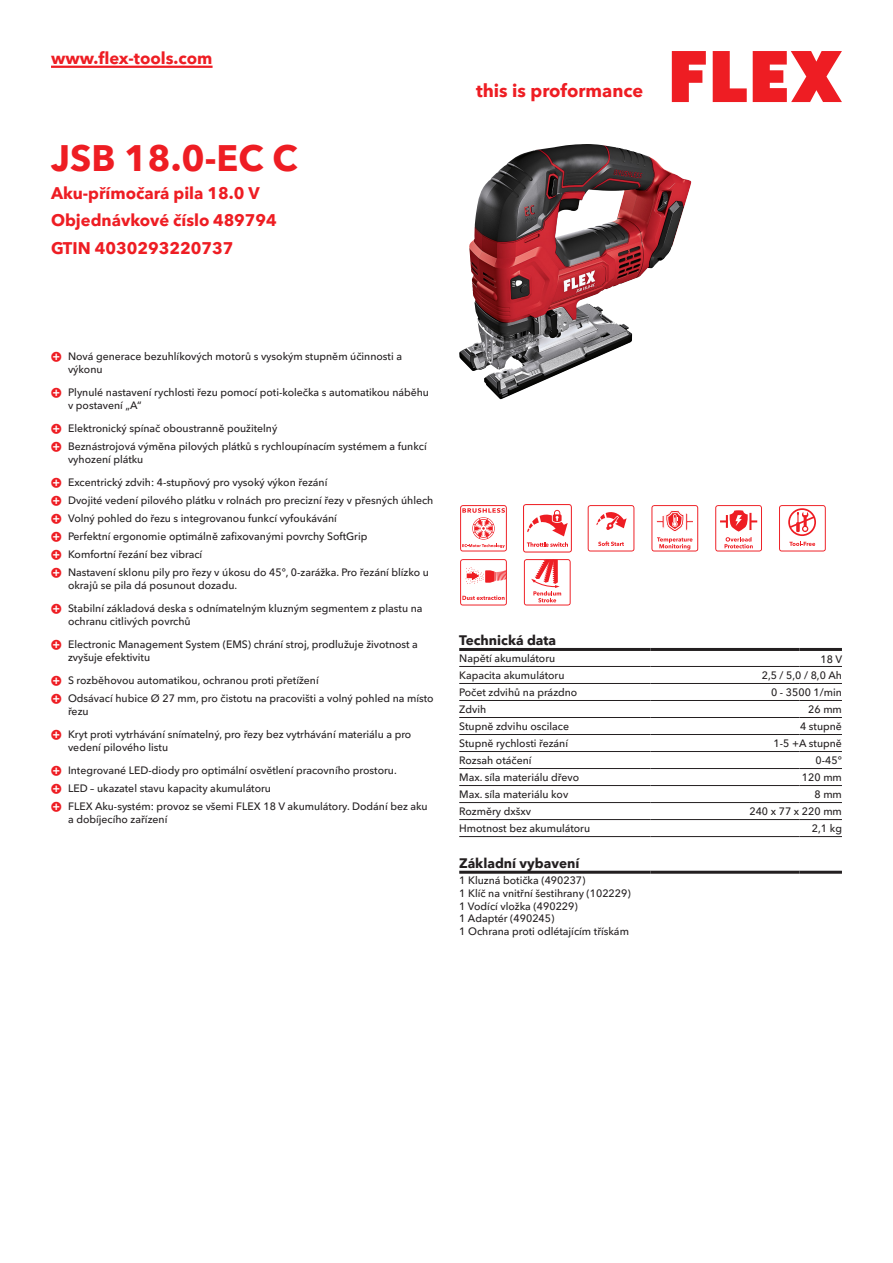
<style>
.page{position:relative;width:893px;height:1263px;background:#fff}
.page>*{position:absolute;margin:0;border:0;box-sizing:border-box;transform-origin:0 0}
.CB_AF_Product-name{font:700 36px "Avenir Next W1 G";color:#ee1d23}
.t1{font:700 18px "Avenir Next W1 G";color:#ee1d23}
.CB_AF_Order-number{font:700 16.5px "Avenir Next W1 G";color:#ee1d23}
.CB_AF_Product-short{font:700 16.5px "Avenir Next W1 G";color:#ee1d23}
.CB_AF_Table-headline{font:700 13.5px "Avenir Next W1 G";color:#231f20}
.CB_AF_Table-specific{font:500 10.5px/12.6px "Avenir Next W1 G";color:#231f20}
</style>
<div class="page">
<svg style="left:672px;top:51px;width:34px;height:51px"></svg>
<svg style="left:713px;top:51px;width:34px;height:51px"></svg>
<svg style="left:753px;top:51px;width:89px;height:51px"></svg>
<hr style="left:51px;top:66px;width:162px;height:2px;background:#ee1d23">
<img style="left:459px;top:144px;width:232px;height:255px">
<hr style="left:459px;top:666px;width:192px;height:1px;background:#231f20">
<hr style="left:651px;top:666px;width:148px;height:1px;background:#231f20">
<hr style="left:799px;top:666px;width:43px;height:1px;background:#231f20">
<hr style="left:459px;top:683px;width:192px;height:1px;background:#231f20">
<hr style="left:651px;top:683px;width:148px;height:1px;background:#231f20">
<hr style="left:799px;top:683px;width:43px;height:1px;background:#231f20">
<hr style="left:459px;top:700px;width:192px;height:1px;background:#231f20">
<hr style="left:651px;top:700px;width:148px;height:1px;background:#231f20">
<hr style="left:799px;top:700px;width:43px;height:1px;background:#231f20">
<hr style="left:459px;top:717px;width:192px;height:1px;background:#231f20">
<hr style="left:651px;top:717px;width:148px;height:1px;background:#231f20">
<hr style="left:799px;top:717px;width:43px;height:1px;background:#231f20">
<hr style="left:459px;top:734px;width:192px;height:1px;background:#231f20">
<hr style="left:651px;top:734px;width:148px;height:1px;background:#231f20">
<hr style="left:799px;top:734px;width:43px;height:1px;background:#231f20">
<hr style="left:459px;top:751px;width:192px;height:1px;background:#231f20">
<hr style="left:651px;top:751px;width:148px;height:1px;background:#231f20">
<hr style="left:799px;top:751px;width:43px;height:1px;background:#231f20">
<hr style="left:459px;top:768px;width:192px;height:1px;background:#231f20">
<hr style="left:651px;top:768px;width:148px;height:1px;background:#231f20">
<hr style="left:799px;top:768px;width:43px;height:1px;background:#231f20">
<hr style="left:459px;top:785px;width:192px;height:1px;background:#231f20">
<hr style="left:651px;top:785px;width:148px;height:1px;background:#231f20">
<hr style="left:799px;top:785px;width:43px;height:1px;background:#231f20">
<hr style="left:459px;top:802px;width:192px;height:1px;background:#231f20">
<hr style="left:651px;top:802px;width:148px;height:1px;background:#231f20">
<hr style="left:799px;top:802px;width:43px;height:1px;background:#231f20">
<hr style="left:459px;top:819px;width:192px;height:1px;background:#231f20">
<hr style="left:651px;top:819px;width:148px;height:1px;background:#231f20">
<hr style="left:799px;top:819px;width:43px;height:1px;background:#231f20">
<hr style="left:459px;top:836px;width:192px;height:1px;background:#231f20">
<hr style="left:651px;top:836px;width:148px;height:1px;background:#231f20">
<hr style="left:799px;top:836px;width:43px;height:1px;background:#231f20">
<hr style="left:459px;top:648px;width:192px;height:3px;background:#231f20">
<hr style="left:651px;top:648px;width:148px;height:3px;background:#231f20">
<hr style="left:799px;top:648px;width:43px;height:3px;background:#231f20">
<hr style="left:459px;top:871px;width:192px;height:3px;background:#231f20">
<hr style="left:651px;top:871px;width:148px;height:3px;background:#231f20">
<hr style="left:799px;top:871px;width:43px;height:3px;background:#231f20">
<svg style="left:460px;top:505px;width:47px;height:46px"></svg>
<svg style="left:523px;top:504px;width:49px;height:48px"></svg>
<svg style="left:588px;top:505px;width:46px;height:46px"></svg>
<svg style="left:651px;top:505px;width:47px;height:46px"></svg>
<svg style="left:715px;top:505px;width:47px;height:46px"></svg>
<svg style="left:779px;top:505px;width:47px;height:46px"></svg>
<svg style="left:460px;top:559px;width:47px;height:46px"></svg>
<svg style="left:524px;top:559px;width:47px;height:46px"></svg>
<h3 class="CB_AF_Order-number" style="left:51px;top:45px;width:163px">www.flex-tools.com</h3>
<p class="CB_AF_Product-name" style="left:51px;top:130px;width:248px">JSB 18.0-EC C</p>
<p class="CB_AF_Product-short" style="left:51px;top:180px;width:210px">Aku-přímočará pila 18.0 V</p>
<p class="CB_AF_Order-number" style="left:51px;top:207px;width:227px">Objednávkové číslo 489794</p>
<p class="CB_AF_Order-number" style="left:51px;top:235px;width:184px">GTIN 4030293220737</p>
<h2 class="t1" style="left:476px;top:77px;width:169px">this is proformance</h2>
<p class="CB_AF_Table-specific" style="left:68px;top:349px;width:336px">Nová generace bezuhlíkových motorů s vysokým stupněm účinnosti a výkonu</p>
<p class="CB_AF_Table-specific" style="left:68px;top:385px;width:363px">Plynulé nastavení rychlosti řezu pomocí poti-kolečka s automatikou náběhu v postavení „A“</p>
<p class="CB_AF_Table-specific" style="left:68px;top:421px;width:211px">Elektronický spínač oboustranně použitelný</p>
<p class="CB_AF_Table-specific" style="left:68px;top:439px;width:360px">Beznástrojová výměna pilových plátků s rychloupínacím systémem a funkcí vyhození plátku</p>
<p class="CB_AF_Table-specific" style="left:68px;top:475px;width:261px">Excentrický zdvih: 4-stupňový pro vysoký výkon řezání</p>
<p class="CB_AF_Table-specific" style="left:68px;top:493px;width:367px">Dvojité vedení pilového plátku v rolnách pro precizní řezy v přesných úhlech</p>
<p class="CB_AF_Table-specific" style="left:68px;top:511px;width:270px">Volný pohled do řezu s integrovanou funkcí vyfoukávání</p>
<p class="CB_AF_Table-specific" style="left:68px;top:529px;width:301px">Perfektní ergonomie optimálně zafixovanými povrchy SoftGrip</p>
<p class="CB_AF_Table-specific" style="left:68px;top:547px;width:136px">Komfortní řezání bez vibrací</p>
<p class="CB_AF_Table-specific" style="left:68px;top:565px;width:362px">Nastavení sklonu pily pro řezy v úkosu do 45°, 0-zarážka. Pro řezání blízko u okrajů se pila dá posunout dozadu.</p>
<p class="CB_AF_Table-specific" style="left:68px;top:601px;width:356px">Stabilní základová deska s odnímatelným kluzným segmentem z plastu na ochranu citlivých povrchů</p>
<p class="CB_AF_Table-specific" style="left:68px;top:637px;width:351px">Electronic Management System (EMS) chrání stroj, prodlužuje životnost a zvyšuje efektivitu</p>
<p class="CB_AF_Table-specific" style="left:68px;top:673px;width:252px">S rozběhovou automatikou, ochranou proti přetížení</p>
<p class="CB_AF_Table-specific" style="left:68px;top:691px;width:367px">Odsávací hubice Ø 27 mm, pro čistotu na pracovišti a volný pohled na místo řezu</p>
<p class="CB_AF_Table-specific" style="left:68px;top:727px;width:345px">Kryt proti vytrhávání snímatelný, pro řezy bez vytrhávání materiálu a pro vedení pilového listu</p>
<p class="CB_AF_Table-specific" style="left:68px;top:763px;width:330px">Integrované LED-diody pro optimální osvětlení pracovního prostoru.</p>
<p class="CB_AF_Table-specific" style="left:68px;top:781px;width:204px">LED – ukazatel stavu kapacity akumulátoru</p>
<p class="CB_AF_Table-specific" style="left:68px;top:799px;width:361px">FLEX Aku-systém: provoz se všemi FLEX 18 V akumulátory. Dodání bez aku a dobíjecího zařízení</p>
<p class="CB_AF_Table-headline" style="left:459px;top:630px;width:98px">Technická data</p>
<p class="CB_AF_Table-specific" style="left:459px;top:651px;width:97px">Napětí akumulátoru</p>
<p class="CB_AF_Table-specific" style="left:820px;top:652px;width:23px">18 V</p>
<p class="CB_AF_Table-specific" style="left:459px;top:668px;width:107px">Kapacita akumulátoru</p>
<p class="CB_AF_Table-specific" style="left:762px;top:668px;width:82px">2,5 / 5,0 / 8,0 Ah</p>
<p class="CB_AF_Table-specific" style="left:459px;top:685px;width:120px">Počet zdvihů na prázdno</p>
<p class="CB_AF_Table-specific" style="left:771px;top:685px;width:72px">0 - 3500 1/min</p>
<p class="CB_AF_Table-specific" style="left:459px;top:702px;width:29px">Zdvih</p>
<p class="CB_AF_Table-specific" style="left:808px;top:702px;width:35px">26 mm</p>
<p class="CB_AF_Table-specific" style="left:459px;top:719px;width:111px">Stupně zdvihu oscilace</p>
<p class="CB_AF_Table-specific" style="left:800px;top:719px;width:43px">4 stupně</p>
<p class="CB_AF_Table-specific" style="left:459px;top:736px;width:110px">Stupně rychlosti řezání</p>
<p class="CB_AF_Table-specific" style="left:774px;top:736px;width:70px">1-5 +A stupně</p>
<p class="CB_AF_Table-specific" style="left:459px;top:753px;width:74px">Rozsah otáčení</p>
<p class="CB_AF_Table-specific" style="left:816px;top:753px;width:28px">0-45°</p>
<p class="CB_AF_Table-specific" style="left:459px;top:770px;width:122px">Max. síla materiálu dřevo</p>
<p class="CB_AF_Table-specific" style="left:802px;top:770px;width:41px">120 mm</p>
<p class="CB_AF_Table-specific" style="left:459px;top:787px;width:111px">Max. síla materiálu kov</p>
<p class="CB_AF_Table-specific" style="left:814px;top:787px;width:29px">8 mm</p>
<p class="CB_AF_Table-specific" style="left:459px;top:804px;width:73px">Rozměry dxšxv</p>
<p class="CB_AF_Table-specific" style="left:749px;top:804px;width:94px">240 x 77 x 220 mm</p>
<p class="CB_AF_Table-specific" style="left:459px;top:821px;width:132px">Hmotnost bez akumulátoru</p>
<p class="CB_AF_Table-specific" style="left:812px;top:821px;width:32px">2,1 kg</p>
<p class="CB_AF_Table-headline" style="left:459px;top:852px;width:122px">Základní vybavení</p>
<p class="CB_AF_Table-specific" style="left:459px;top:873px;width:173px">1 Kluzná botička (490237)<br>1 Klíč na vnitřní šestihrany (102229)<br>1 Vodící vložka (490229)<br>1 Adaptér (490245)<br>1 Ochrana proti odlétajícím třískám</p>
</div>
